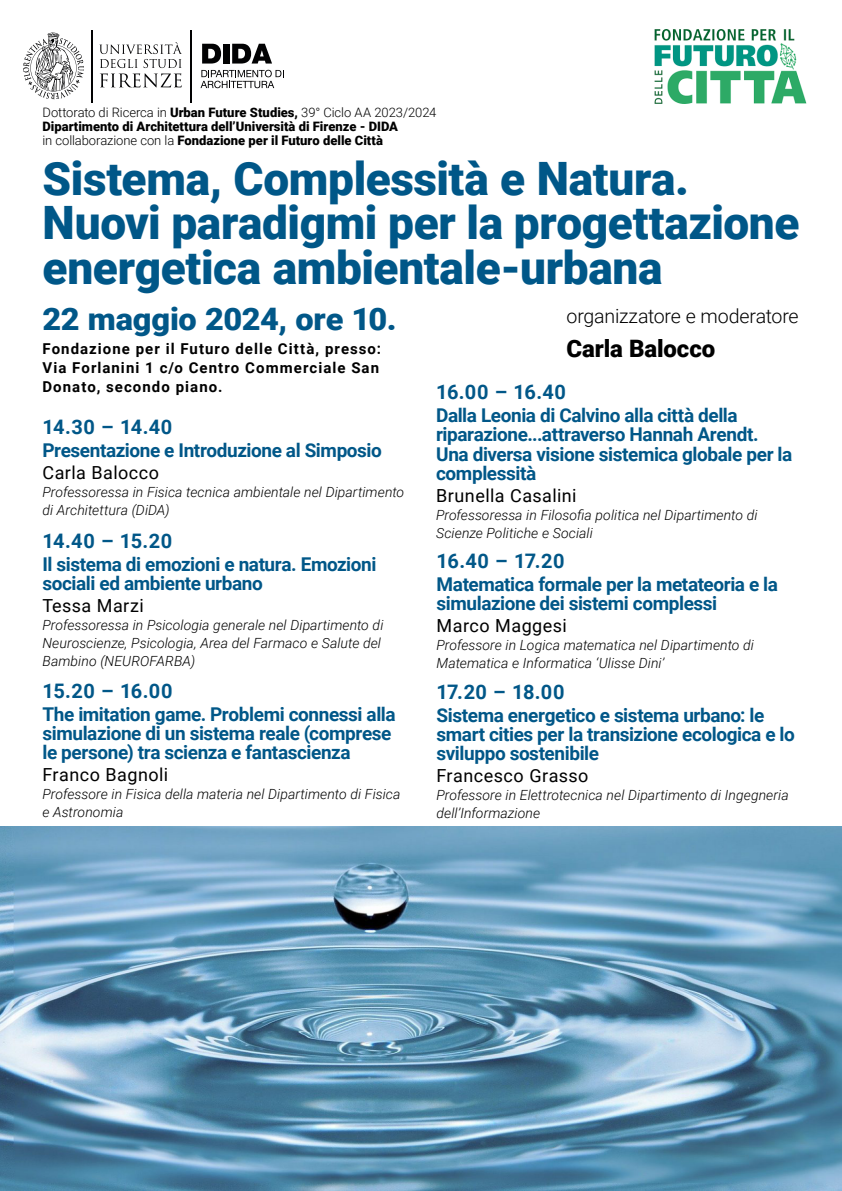
<style>
.page{position:relative;width:842px;height:1191px;background:#fff}
.page>*{position:absolute;margin:0;border:0;box-sizing:border-box;transform-origin:0 0}
.t1{font:900 46px/44px "Roboto";letter-spacing:-.01em;color:#005788}
.t2{font:900 31px "Roboto";letter-spacing:-.005em;color:#015788;scale:1.05 1}
.t3{font:900 24px "Roboto";letter-spacing:-.005em;color:#000}
.t4{font:700 20px "Roboto";letter-spacing:-.005em;color:#015788}
.t5{font:300 19.6px "Roboto";letter-spacing:-.01em;color:#000}
.t6{font:700 19px/19px "Roboto";letter-spacing:-.025em;color:#015788}
.t7{font:18px "Roboto";letter-spacing:.025em;color:#000}
.t8{font:700 15px/19px "Roboto";letter-spacing:.07em;color:#000}
.t9{font:italic 300 14px/18px "Roboto";letter-spacing:.005em;color:#000}
.t10{font:900 13px/14px "Roboto";color:#000}
.s1{font-weight:300}
</style>
<div class="page">
<hr style="left:191px;top:30px;width:1px;height:73px;background:#020203">
<svg style="left:202px;top:44px;width:19px;height:20px"></svg>
<div style="left:223px;top:44px;width:6px;height:20px;background:#020203"></div>
<svg style="left:232px;top:44px;width:40px;height:20px"></svg>
<svg style="left:201px;top:70px;width:83px;height:18px"></svg>
<hr style="left:91px;top:30px;width:1px;height:73px;background:#020203">
<svg style="left:99px;top:42px;width:83px;height:45px"></svg>
<svg style="left:23px;top:32px;width:61px;height:67px"></svg>
<img style="left:0;top:826px;width:842px;height:365px">
<img style="left:654px;top:30px;width:153px;height:73px">
<p class="t10" style="left:43px;top:105px;width:395px"><span class="s1">Dottorato di Ricerca in</span> Urban Future Studies, <span class="s1">39° Ciclo AA 2023/2024<br></span>Dipartimento di Architettura dell’Università di Firenze - DIDA<br><span class="s1">in collaborazione con la</span> Fondazione per il Futuro delle Città</p>
<h1 class="t1" style="left:43px;top:155px;width:758px">Sistema, Complessità e Natura.<br>Nuovi paradigmi per la progettazione energetica ambientale-urbana</h1>
<h2 class="t2" style="left:43px;top:297px;width:339px">22 maggio 2024, ore 10.</h2>
<p class="t8" style="left:43px;top:338px;width:340px">Fondazione per il Futuro delle Città, presso:<br>Via Forlanini 1 c/o Centro Commerciale San<br>Donato, secondo piano.</p>
<p class="t4" style="left:43px;top:413px;width:131px">14.30 – 14.40</p>
<p class="t6" style="left:43px;top:440px;width:341px">Presentazione e Introduzione al Simposio</p>
<p class="t7" style="left:43px;top:460px;width:118px">Carla Balocco</p>
<p class="t9" style="left:43px;top:482px;width:363px">Professoressa in Fisica tecnica ambientale nel Dipartimento di Architettura (DiDA)</p>
<p class="t4" style="left:43px;top:527px;width:131px">14.40 – 15.20</p>
<p class="t6" style="left:43px;top:554px;width:335px">Il sistema di emozioni e natura. Emozioni sociali ed ambiente urbano</p>
<p class="t7" style="left:43px;top:593px;width:103px">Tessa Marzi</p>
<p class="t9" style="left:43px;top:616px;width:342px">Professoressa in Psicologia generale nel Dipartimento di<br>Neuroscienze, Psicologia, Area del Farmaco e Salute del<br>Bambino (NEUROFARBA)</p>
<p class="t4" style="left:43px;top:677px;width:132px">15.20 – 16.00</p>
<p class="t6" style="left:43px;top:704px;width:355px">The imitation game. Problemi connessi alla simulazione di un sistema reale (comprese le persone) tra scienza e fantascienza</p>
<p class="t7" style="left:43px;top:762px;width:127px">Franco Bagnoli</p>
<p class="t9" style="left:43px;top:785px;width:359px">Professore in Fisica della materia nel Dipartimento di Fisica e Astronomia</p>
<p class="t5" style="left:566px;top:302px;width:234px">organizzatore e moderatore</p>
<p class="t3" style="left:566px;top:331px;width:150px">Carla Balocco</p>
<p class="t4" style="left:436px;top:378px;width:131px">16.00 – 16.40</p>
<p class="t6" style="left:436px;top:405px;width:358px">Dalla Leonia di Calvino alla città della riparazione...attraverso Hannah Arendt.<br>Una diversa visione sistemica globale per la complessità</p>
<p class="t7" style="left:436px;top:482px;width:142px">Brunella Casalini</p>
<p class="t9" style="left:436px;top:505px;width:323px">Professoressa in Filosofia politica nel Dipartimento di<br>Scienze Politiche e Sociali</p>
<p class="t4" style="left:437px;top:547px;width:129px">16.40 – 17.20</p>
<p class="t6" style="left:437px;top:574px;width:343px">Matematica formale per la metateoria e la simulazione dei sistemi complessi</p>
<p class="t7" style="left:437px;top:613px;width:132px">Marco Maggesi</p>
<p class="t9" style="left:437px;top:635px;width:319px">Professore in Logica matematica nel Dipartimento di<br>Matematica e Informatica ‘Ulisse Dini’</p>
<p class="t4" style="left:437px;top:677px;width:130px">17.20 – 18.00</p>
<p class="t6" style="left:437px;top:704px;width:360px">Sistema energetico e sistema urbano: le smart cities per la transizione ecologica e lo sviluppo sostenibile</p>
<p class="t7" style="left:437px;top:762px;width:153px">Francesco Grasso</p>
<p class="t9" style="left:437px;top:785px;width:354px">Professore in Elettrotecnica nel Dipartimento di Ingegneria dell’Informazione</p>
</div>
